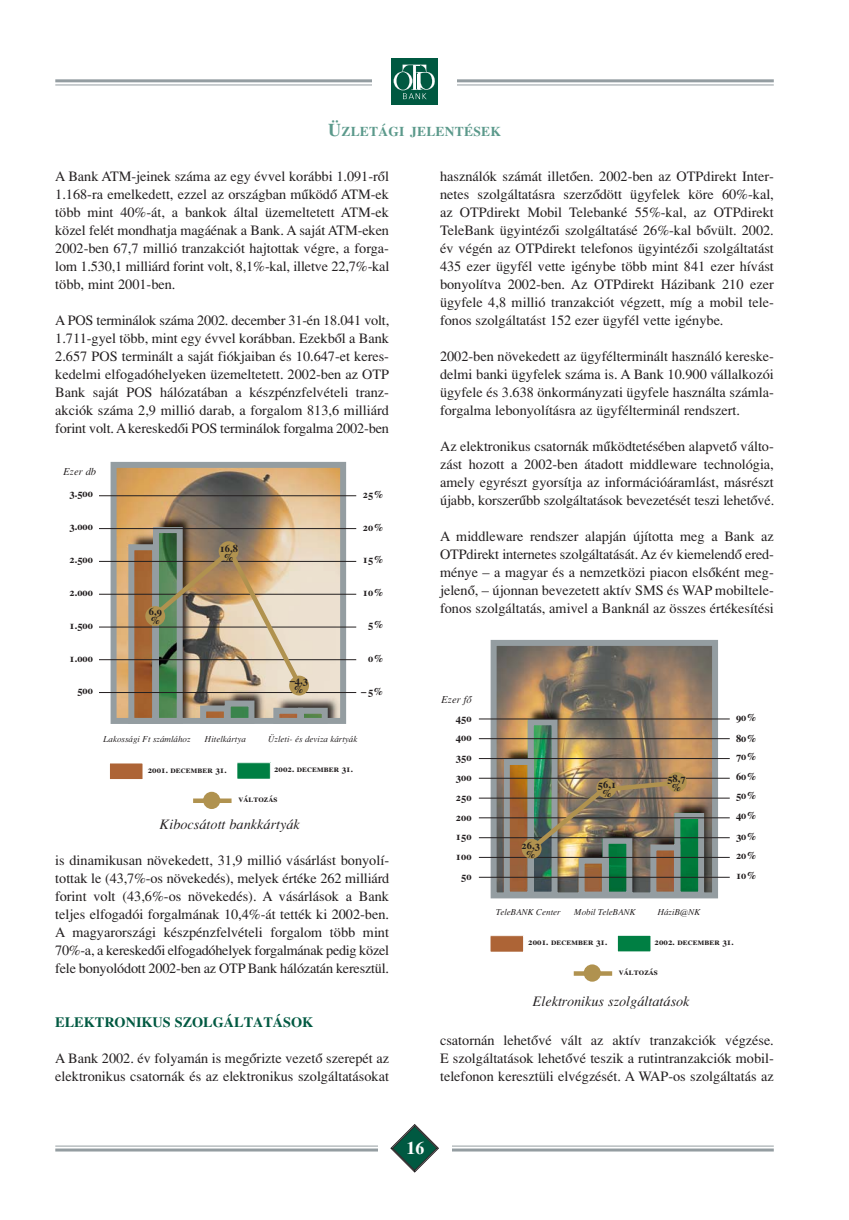
<style>
.page{position:relative;width:849px;height:1220px;background:#fff}
.page>*{position:absolute;margin:0;border:0;box-sizing:border-box;transform-origin:0 0}
.t1{font:18px "Times H Bold";color:#fff}
.t2{font:14.25px/18px "Times H Roman";color:#231f20;text-align:justify}
.t3{font:14.25px "Times H Italic";color:#231f20}
.t4{font:14.25px "Times H Bold SC";color:#005941}
.t5{font:13.5px "Times H Bold SC";letter-spacing:.02em;color:#5b998b}
.t6{font:10.5px/19.8px "Times H Bold SC";color:#231f20;text-align:center}
.t7{font:10.5px "Times H Italic";color:#231f20}
.t8{font:9px "Times H Italic";color:#231f20}
.t9{font:9px "Times H Bold SC";color:#231f20}
.s1{font-size:18px}
.s2{color:#fff}
</style>
<div class="page">
<svg style="left:108px;top:461px;width:241px;height:263px"></svg>
<hr style="left:55px;top:1145px;width:719px;height:1px;background:#949da1">
<hr style="left:55px;top:1148px;width:719px;height:3px;background:#949da1">
<div style="left:379px;top:1108px;width:73px;height:84px;background:#fff"></div>
<svg style="left:390px;top:1124px;width:49px;height:49px"></svg>
<hr style="left:55px;top:79px;width:719px;height:3px;background:#949da1">
<hr style="left:55px;top:84px;width:719px;height:1px;background:#949da1">
<div style="left:372px;top:55px;width:85px;height:53px;background:#fff"></div>
<div style="left:391px;top:59px;width:47px;height:46px;background:#005941"></div>
<svg style="left:394px;top:65px;width:41px;height:34px"></svg>
<hr style="left:99px;top:495px;width:257px;height:1px;background:#231f20">
<hr style="left:99px;top:528px;width:257px;height:1px;background:#231f20">
<hr style="left:99px;top:561px;width:257px;height:1px;background:#231f20">
<hr style="left:99px;top:594px;width:257px;height:1px;background:#231f20">
<hr style="left:99px;top:627px;width:257px;height:1px;background:#231f20">
<hr style="left:99px;top:659px;width:257px;height:1px;background:#231f20">
<hr style="left:99px;top:692px;width:257px;height:1px;background:#231f20">
<div style="left:110px;top:763px;width:33px;height:16px;background:#ad6436"></div>
<div style="left:109px;top:762px;width:34px;height:17px;border:1px solid #fff"></div>
<div style="left:237px;top:763px;width:33px;height:16px;background:#007f43"></div>
<div style="left:237px;top:762px;width:34px;height:17px;border:1px solid #fff"></div>
<div style="left:203px;top:791px;width:17px;height:18px;background:#b0924f;border-radius:50%"></div>
<div style="left:193px;top:798px;width:39px;height:5px;background:#b0924f"></div>
<svg style="left:197px;top:697px;width:134px;height:27px"></svg>
<img style="left:148px;top:544px;width:158px;height:147px">
<div style="left:145px;top:606px;width:20px;height:20px;background:#b0924f;border-radius:50%"></div>
<div style="left:219px;top:541px;width:20px;height:20px;background:#b0924f;border-radius:50%"></div>
<div style="left:289px;top:675px;width:20px;height:20px;background:#b0924f;border-radius:50%"></div>
<svg style="left:488px;top:639px;width:233px;height:260px"></svg>
<hr style="left:479px;top:877px;width:251px;height:1px;background:#231f20">
<hr style="left:479px;top:857px;width:251px;height:1px;background:#231f20">
<hr style="left:479px;top:837px;width:251px;height:1px;background:#231f20">
<hr style="left:479px;top:817px;width:251px;height:1px;background:#231f20">
<hr style="left:479px;top:798px;width:251px;height:1px;background:#231f20">
<hr style="left:479px;top:778px;width:251px;height:1px;background:#231f20">
<hr style="left:479px;top:758px;width:251px;height:1px;background:#231f20">
<hr style="left:479px;top:738px;width:251px;height:1px;background:#231f20">
<hr style="left:479px;top:718px;width:251px;height:1px;background:#231f20">
<div style="left:490px;top:935px;width:33px;height:17px;background:#ad6436"></div>
<div style="left:490px;top:935px;width:34px;height:17px;border:1px solid #fff"></div>
<div style="left:584px;top:964px;width:17px;height:17px;background:#b0924f;border-radius:50%"></div>
<img style="left:526px;top:778px;width:157px;height:200px">
<div style="left:596px;top:778px;width:20px;height:20px;background:#b0924f;border-radius:50%"></div>
<div style="left:667px;top:772px;width:20px;height:20px;background:#b0924f;border-radius:50%"></div>
<div style="left:522px;top:839px;width:20px;height:19px;background:#b0924f;border-radius:50%"></div>
<p class="t5" style="left:328px;top:123px;width:174px"><span class="s1">Ü</span>ZLETÁGI JELENTÉSEK</p>
<p class="t2" style="left:55px;top:168px;width:336px">A Bank ATM-jeinek száma az egy évvel korábbi 1.091-rôl 1.168-ra emelkedett, ezzel az országban mûködô ATM-ek több mint 40%-át, a bankok által üzemeltetett ATM-ek közel felét mondhatja magáénak a Bank. A saját ATM-eken 2002-ben 67,7 millió tranzakciót hajtottak végre, a forga&shy;lom 1.530,1 milliárd forint volt, 8,1%-kal, illetve 22,7%-kal több, mint 2001-ben.</p>
<p class="t2" style="left:55px;top:312px;width:336px">A POS terminálok száma 2002. december 31-én 18.041 volt, 1.711-gyel több, mint egy évvel korábban. Ezekbôl a Bank 2.657 POS terminált a saját fiókjaiban és 10.647-et keres&shy;kedelmi elfogadóhelyeken üzemeltetett. 2002-ben az OTP Bank saját POS hálózatában a készpénzfelvételi tranz&shy;akciók száma 2,9 millió darab, a forgalom 813,6 milliárd forint volt. A kereskedôi POS terminálok forgalma 2002-ben</p>
<p class="t7" style="left:64px;top:468px;width:34px">Ezer db</p>
<p class="t6" style="left:70px;top:484px;width:25px">3.500</p>
<p class="t6" style="left:363px;top:484px;width:22px">25%</p>
<p class="t6" style="left:363px;top:517px;width:22px">20%</p>
<p class="t6" style="left:363px;top:549px;width:22px">15%</p>
<p class="t6" style="left:363px;top:582px;width:22px">10%</p>
<p class="t6" style="left:363px;top:615px;width:22px"><span class="s2">0</span>5%</p>
<p class="t6" style="left:363px;top:649px;width:22px"><span class="s2">0</span>0%</p>
<p class="t6" style="left:361px;top:681px;width:24px">–5%</p>
<p class="t6" style="left:70px;top:517px;width:25px">3.000</p>
<p class="t6" style="left:70px;top:549px;width:25px">2.500</p>
<p class="t6" style="left:70px;top:582px;width:25px">2.000</p>
<p class="t6" style="left:70px;top:615px;width:25px">1.500</p>
<p class="t6" style="left:70px;top:648px;width:25px">1.000</p>
<p class="t6" style="left:77px;top:681px;width:17px">500</p>
<p class="t6" style="left:220px;top:543px;width:20px;line-height:9px">16,8 %</p>
<p class="t6" style="left:149px;top:607px;width:15px;line-height:9px;text-align:left">6,9 %</p>
<p class="t6" style="left:290px;top:676px;width:20px;line-height:9px">–4,3 %</p>
<p class="t8" style="left:104px;top:735px;width:88px">Lakossági Ft számlához</p>
<p class="t8" style="left:205px;top:735px;width:42px">Hitelkártya</p>
<p class="t8" style="left:268px;top:735px;width:91px">Üzleti- és deviza kártyák</p>
<p class="t9" style="left:148px;top:764px;width:80px">2001. december 31.</p>
<p class="t9" style="left:274px;top:764px;width:80px">2002. december 31.</p>
<p class="t9" style="left:238px;top:793px;width:41px">változás</p>
<p class="t3" style="left:160px;top:818px;width:142px">Kibocsátott bankkártyák</p>
<p class="t2" style="left:55px;top:852px;width:336px">is dinamikusan növekedett, 31,9 millió vásárlást bonyolí&shy;tottak le (43,7%-os növekedés), melyek értéke 262 milliárd forint volt (43,6%-os növekedés). A vásárlások a Bank teljes elfogadói forgalmának 10,4%-át tették ki 2002-ben.<br>A magyarországi készpénzfelvételi forgalom több mint 70%-a, a kereskedôi elfogadóhelyek forgalmának pedig közel fele bonyolódott 2002-ben az OTP Bank hálózatán keresztül.</p>
<p class="t4" style="left:55px;top:1014px;width:260px">ELEKTRONIKUS SZOLGÁLTATÁSOK</p>
<p class="t2" style="left:55px;top:1050px;width:335px">A Bank 2002. év folyamán is megôrizte vezetô szerepét az elektronikus csatornák és az elektronikus szolgáltatásokat</p>
<p class="t2" style="left:440px;top:168px;width:335px">használók számát illetôen. 2002-ben az OTPdirekt Inter&shy;netes szolgáltatásra szerzôdött ügyfelek köre 60%-kal, az OTPdirekt Mobil Telebanké 55%-kal, az OTPdirekt TeleBank ügyintézôi szolgáltatásé 26%-kal bôvült. 2002. év végén az OTPdirekt telefonos ügyintézôi szolgáltatást 435 ezer ügyfél vette igénybe több mint 841 ezer hívást bonyolítva 2002-ben. Az OTPdirekt Házibank 210 ezer ügyfele 4,8 millió tranzakciót végzett, míg a mobil tele&shy;fonos szolgáltatást 152 ezer ügyfél vette igénybe.</p>
<p class="t2" style="left:440px;top:348px;width:335px">2002-ben növekedett az ügyfélterminált használó kereske&shy;delmi banki ügyfelek száma is. A Bank 10.900 vállalkozói ügyfele és 3.638 önkormányzati ügyfele használta számla&shy;forgalma lebonyolításra az ügyfélterminál rendszert.</p>
<p class="t2" style="left:440px;top:438px;width:336px">Az elektronikus csatornák mûködtetésében alapvetô válto&shy;zást hozott a 2002-ben átadott middleware technológia, amely egyrészt gyorsítja az információáramlást, másrészt újabb, korszerûbb szolgáltatások bevezetését teszi lehetôvé.</p>
<p class="t2" style="left:440px;top:528px;width:335px">A middleware rendszer alapján újította meg a Bank az OTPdirekt internetes szolgáltatását. Az év kiemelendô ered&shy;ménye – a magyar és a nemzetközi piacon elsôként meg&shy;jelenô, – újonnan bevezetett aktív SMS és WAP mobiltele&shy;fonos szolgáltatás, amivel a Banknál az összes értékesítési</p>
<p class="t7" style="left:442px;top:695px;width:32px">Ezer fô</p>
<p class="t6" style="left:456px;top:708px;width:17px">450<br>400<br>350<br>300<br>250<br>200<br>150<br>100<br>50</p>
<p class="t6" style="left:736px;top:707px;width:22px;line-height:20.7px;text-align:left">90%<br>80%</p>
<p class="t6" style="left:736px;top:747px;width:22px;text-align:justify">70% 60% 50% 40%</p>
<p class="t6" style="left:736px;top:826px;width:22px;text-align:justify">30% 20% 10%</p>
<p class="t6" style="left:598px;top:780px;width:20px;line-height:9px">56,1 %</p>
<p class="t6" style="left:667px;top:774px;width:20px;line-height:9px">58,7 %</p>
<p class="t6" style="left:522px;top:841px;width:20px;line-height:9px">26,3 %</p>
<p class="t8" style="left:496px;top:908px;width:66px">TeleBANK Center</p>
<p class="t8" style="left:574px;top:908px;width:63px">Mobil TeleBANK</p>
<p class="t8" style="left:658px;top:908px;width:44px">HáziB@NK</p>
<p class="t9" style="left:528px;top:937px;width:80px">2001. december 31.</p>
<p class="t9" style="left:655px;top:936px;width:80px">2002. december 31.</p>
<p class="t9" style="left:619px;top:966px;width:41px">változás</p>
<p class="t3" style="left:533px;top:995px;width:158px">Elektronikus szolgáltatások</p>
<p class="t2" style="left:440px;top:1032px;width:335px">csatornán lehetôvé vált az aktív tranzakciók végzése.<br>E szolgáltatások lehetôvé teszik a rutintranzakciók mobil&shy;telefonon keresztüli elvégzését. A WAP-os szolgáltatás az</p>
<p class="t1" style="left:406px;top:1141px;width:19px">16</p>
</div>
